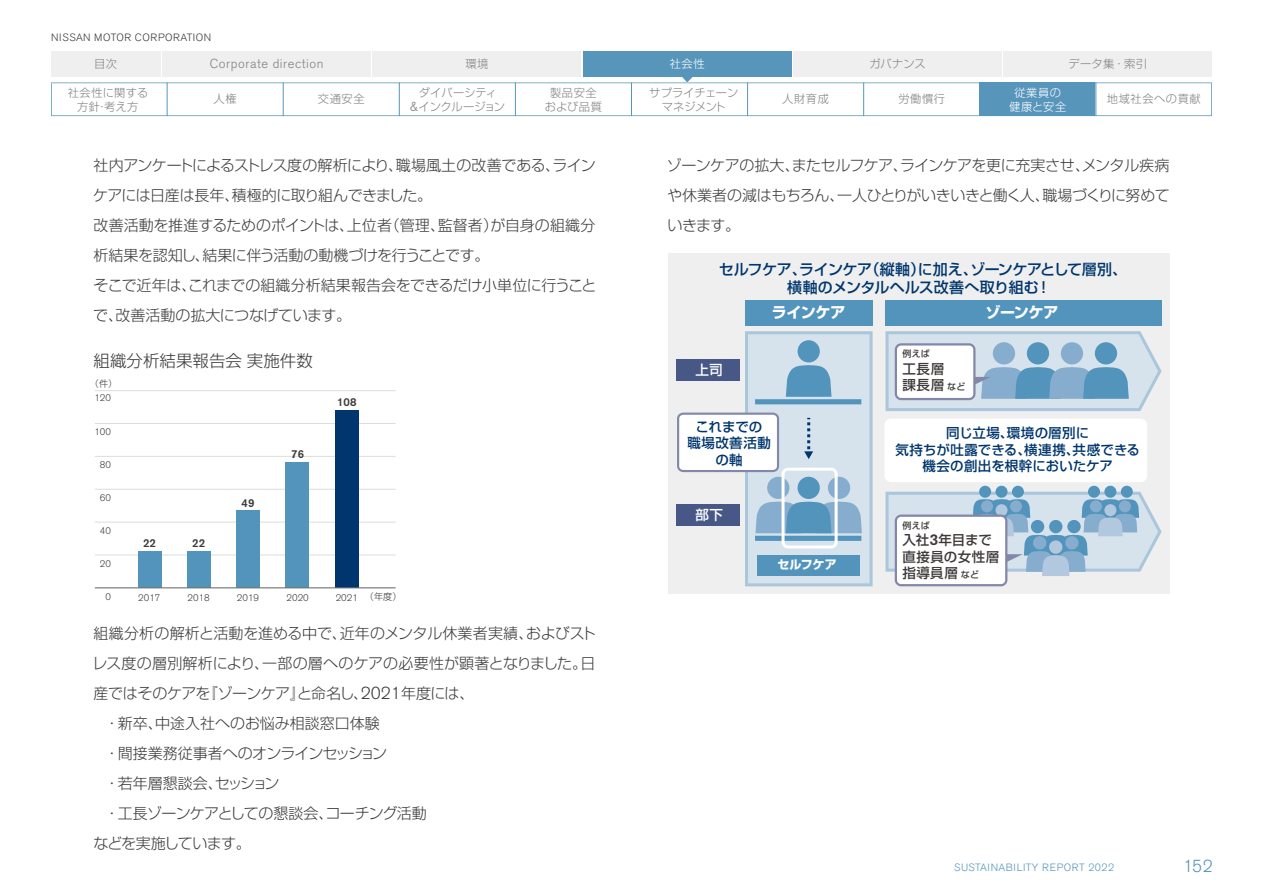
<style>
.page{position:relative;width:1263px;height:893px;background:#fff}
.page>*{position:absolute;margin:0;border:0;box-sizing:border-box;transform-origin:0 0}
.t1{font:300 17.25px "Nissan Pro";color:#5394bd}
.t2{font:300 16.5px "Shin Go Pro";color:#3c3c3c}
.t3{font:300 15px/30px "Shin Go Pro";letter-spacing:-.02em;color:#3c3c3c;text-align:justify}
.t4{font:300 15px "Shin Go Pro";color:#3c3c3c}
.t5{font:500 15px/18px "Shin Go Pro";letter-spacing:-.025em;color:#00366d;text-align:center}
.t6{font:300 15px "Shin Go Pro";letter-spacing:.005em;color:#3c3c3c}
.t7{font:300 15px "Shin Go Pro";letter-spacing:-.045em;color:#3c3c3c}
.t8{font:300 15px "Shin Go Pro";letter-spacing:-.05em;color:#3c3c3c}
.t9{font:700 15px "Shin Go Pro";letter-spacing:-.02em;color:#fff}
.t10{font:500 13.5px/16.5px "Shin Go Pro";letter-spacing:.015em;color:#00366d;text-align:center}
.t11{font:500 13.5px/16.5px "Shin Go Pro";letter-spacing:.02em;color:#3e3a39}
.t12{font:500 13.5px/16.5px "Shin Go Pro";letter-spacing:.04em;color:#3e3a39}
.t13{font:500 13.5px "Shin Go Pro";color:#fff}
.t14{font:300 12.9px "Nissan Pro";letter-spacing:.045em;color:#828282}
.t15{font:700 12px "Shin Go Pro";letter-spacing:-.005em;color:#fff}
.t16{font:500 11.4px "Nissan Pro";color:#3e3a39}
.t17{font:300 11.25px/13.5px "Shin Go Pro";letter-spacing:.025em;color:#828282;text-align:center}
.t18{font:300 11.25px/13.5px "Shin Go Pro";letter-spacing:.05em;color:#828282;text-align:center}
.t19{font:300 11.25px/13.5px "Shin Go Pro";letter-spacing:-.005em;color:#828282;text-align:center}
.t20{font:300 11.25px/13.5px "Shin Go Pro";letter-spacing:-.01em;color:#828282;text-align:center}
.t21{font:300 11.25px/13.5px "Shin Go Pro";letter-spacing:.05em;color:#fff;text-align:center}
.t22{font:300 10.5px "Nissan Pro";letter-spacing:.04em;color:#5795bb}
.t23{font:300 10.5px "Nissan Pro";letter-spacing:.06em;color:#3e3a39}
.t24{font:300 9.45px "Nissan Pro";color:#3e3a39}
.t25{font:300 9.15px "Shin Go Pro";color:#3e3a39}
.t26{font:500 9px "Shin Go Pro";letter-spacing:.015em;color:#3e3a39}
.s1{font-family:"Nissan Pro";font-size:12.9px}
.s2{font-family:"Nissan Pro";font-size:17.25px}
.s3{font-size:9px}
.s4{font-family:"Nissan Pro";font-size:15.45px}
</style>
<div class="page">
<div style="left:1004px;top:51px;width:208px;height:26px;background:#efefef"></div>
<div style="left:793px;top:51px;width:209px;height:26px;background:#efefef"></div>
<div style="left:583px;top:51px;width:208px;height:26px;background:#5795bb"></div>
<div style="left:373px;top:51px;width:208px;height:26px;background:#efefef"></div>
<div style="left:51px;top:51px;width:109px;height:26px;background:#efefef"></div>
<div style="left:163px;top:51px;width:208px;height:26px;background:#efefef"></div>
<svg style="left:51px;top:76px;width:1161px;height:40px"></svg>
<hr style="left:167px;top:82px;width:1px;height:34px;background:#5795bb">
<hr style="left:283px;top:82px;width:1px;height:34px;background:#5795bb">
<hr style="left:399px;top:82px;width:1px;height:34px;background:#5795bb">
<hr style="left:515px;top:82px;width:1px;height:34px;background:#5795bb">
<hr style="left:631px;top:82px;width:1px;height:34px;background:#5795bb">
<hr style="left:747px;top:82px;width:1px;height:34px;background:#5795bb">
<hr style="left:863px;top:82px;width:1px;height:34px;background:#5795bb">
<hr style="left:979px;top:82px;width:1px;height:34px;background:#5795bb">
<hr style="left:1095px;top:82px;width:1px;height:34px;background:#5795bb">
<div style="left:668px;top:253px;width:501px;height:340px;background:#efefef"></div>
<div style="left:745px;top:301px;width:127px;height:25px;background:#5394bd"></div>
<div style="left:885px;top:301px;width:277px;height:25px;background:#5394bd"></div>
<div style="left:884px;top:419px;width:263px;height:63px;background:#fff;border-radius:6px"></div>
<div style="left:676px;top:360px;width:64px;height:21px;background:#475887"></div>
<div style="left:676px;top:505px;width:64px;height:21px;background:#475887"></div>
<svg style="left:677px;top:331px;width:196px;height:255px"></svg>
<div style="left:1012px;top:486px;width:12px;height:12px;background:#5394bd;border-radius:50%"></div>
<div style="left:979px;top:486px;width:12px;height:12px;background:#5394bd;border-radius:50%"></div>
<div style="left:995px;top:486px;width:12px;height:12px;background:#5394bd;border-radius:50%"></div>
<div style="left:1121px;top:486px;width:12px;height:12px;background:#5394bd;border-radius:50%"></div>
<div style="left:1088px;top:486px;width:12px;height:12px;background:#5394bd;border-radius:50%"></div>
<div style="left:1104px;top:486px;width:12px;height:12px;background:#5394bd;border-radius:50%"></div>
<svg style="left:885px;top:492px;width:276px;height:94px"></svg>
<svg style="left:885px;top:331px;width:276px;height:80px"></svg>
<hr style="left:95px;top:390px;width:301px;height:1px;background:#dcdddd">
<hr style="left:95px;top:423px;width:301px;height:1px;background:#dcdddd">
<hr style="left:95px;top:456px;width:301px;height:1px;background:#dcdddd">
<hr style="left:95px;top:489px;width:301px;height:1px;background:#dcdddd">
<hr style="left:95px;top:522px;width:301px;height:1px;background:#dcdddd">
<hr style="left:95px;top:555px;width:301px;height:1px;background:#dcdddd">
<div style="left:335px;top:410px;width:24px;height:178px;background:#00366d"></div>
<div style="left:138px;top:552px;width:23px;height:36px;background:#5394bd"></div>
<div style="left:236px;top:511px;width:23px;height:77px;background:#5394bd"></div>
<div style="left:187px;top:552px;width:24px;height:36px;background:#5394bd"></div>
<div style="left:286px;top:463px;width:23px;height:125px;background:#5394bd"></div>
<hr style="left:95px;top:588px;width:301px;height:1px;background:#727171">
<p class="t23" style="left:51px;top:30px;width:162px">NISSAN MOTOR CORPORATION</p>
<p class="t17" style="left:94px;top:55px;width:24px">目次</p>
<p class="t14" style="left:210px;top:55px;width:115px">Corporate direction</p>
<p class="t17" style="left:465px;top:55px;width:25px">環境</p>
<p class="t21" style="left:670px;top:55px;width:36px">社会性</p>
<p class="t17" style="left:869px;top:55px;width:58px">ガバナンス</p>
<p class="t17" style="left:1068px;top:55px;width:80px">データ集・索引</p>
<p class="t17" style="left:68px;top:85px;width:82px">社会性に関する方針・考え方</p>
<p class="t19" style="left:410px;top:85px;width:97px">ダイバーシティ<br><span class="s1">&amp;</span>インクルージョン</p>
<p class="t18" style="left:545px;top:85px;width:59px">製品安全および品質</p>
<p class="t20" style="left:649px;top:85px;width:91px">サプライチェーンマネジメント</p>
<p class="t21" style="left:1009px;top:85px;width:59px">従業員の健康と安全</p>
<p class="t17" style="left:214px;top:91px;width:25px">人権</p>
<p class="t17" style="left:318px;top:91px;width:48px">交通安全</p>
<p class="t17" style="left:782px;top:91px;width:48px">人財育成</p>
<p class="t17" style="left:898px;top:91px;width:48px">労働慣行</p>
<p class="t18" style="left:1107px;top:91px;width:95px">地域社会への貢献</p>
<p class="t3" style="left:93px;top:148px;width:504px;text-align:left">社内アンケートによるストレス度の解析により、職場風土の改善である、ラインケアには日産は長年、積極的に取り組んできました。<br>改善活動を推進するためのポイントは、上位者（管理、監督者）が自身の組織分析結果を認知し、結果に伴う活動の動機づけを行うことです。<br>そこで近年は、これまでの組織分析結果報告会をできるだけ小単位に行うことで、改善活動の拡大につなげています。</p>
<p class="t2" style="left:94px;top:347px;width:221px">組織分析結果報告会実施件数</p>
<p class="t25" style="left:90px;top:376px;width:29px">（件）</p>
<p class="t24" style="left:94px;top:392px;width:18px">120</p>
<p class="t24" style="left:94px;top:425px;width:18px">100</p>
<p class="t24" style="left:100px;top:458px;width:13px">80</p>
<p class="t24" style="left:100px;top:491px;width:13px">60</p>
<p class="t24" style="left:100px;top:524px;width:13px">40</p>
<p class="t24" style="left:100px;top:558px;width:13px">20</p>
<p class="t24" style="left:106px;top:591px;width:7px">0</p>
<p class="t24" style="left:336px;top:591px;width:24px">2021</p>
<p class="t16" style="left:337px;top:395px;width:21px">108</p>
<p class="t16" style="left:291px;top:447px;width:14px">76</p>
<p class="t16" style="left:242px;top:495px;width:14px">49</p>
<p class="t16" style="left:192px;top:535px;width:14px">22</p>
<p class="t16" style="left:143px;top:535px;width:14px">22</p>
<p class="t24" style="left:138px;top:591px;width:24px">2017</p>
<p class="t24" style="left:188px;top:591px;width:24px">2018</p>
<p class="t24" style="left:237px;top:591px;width:24px">2019</p>
<p class="t24" style="left:287px;top:591px;width:24px">2020</p>
<p class="t25" style="left:365px;top:589px;width:38px">（年度）</p>
<p class="t4" style="left:94px;top:621px;width:504px">組織分析の解析と活動を進める中で、近年のメンタル休業者実績、およびスト</p>
<p class="t6" style="left:92px;top:651px;width:505px">レス度の層別解析により、一部の層へのケアの必要性が顕著となりました。日</p>
<p class="t3" style="left:94px;top:676px;width:382px">産ではそのケアを『ゾーンケア』と命名し、<span class="s2">2021</span>年度には、</p>
<p class="t4" style="left:105px;top:711px;width:277px">・新卒、中途入社へのお悩み相談窓口体験</p>
<p class="t7" style="left:105px;top:741px;width:284px">・間接業務従事者へのオンラインセッション</p>
<p class="t4" style="left:105px;top:771px;width:176px">・若年層懇談会、セッション</p>
<p class="t3" style="left:105px;top:796px;width:324px">・工長ゾーンケアとしての懇談会、コーチング活動</p>
<p class="t8" style="left:93px;top:831px;width:159px">などを実施しています。</p>
<p class="t3" style="left:667px;top:148px;width:504px">ゾーンケアの拡大、またセルフケア、ラインケアを更に充実させ、メンタル疾病や休業者の減はもちろん、一人ひとりがいきいきと働く人、職場づくりに努めていきます。</p>
<p class="t5" style="left:719px;top:258px;width:410px">セルフケア、ラインケア（縦軸）に加え、ゾーンケアとして層別、横軸のメンタルヘルス改善へ取り組む！</p>
<p class="t13" style="left:696px;top:359px;width:28px">上司</p>
<p class="t9" style="left:772px;top:301px;width:75px">ラインケア</p>
<p class="t10" style="left:687px;top:417px;width:85px">これまでの<br>職場改善活動の軸</p>
<p class="t13" style="left:695px;top:504px;width:29px">部下</p>
<p class="t15" style="left:777px;top:555px;width:61px">セルフケア</p>
<p class="t26" style="left:902px;top:347px;width:29px">例えば</p>
<p class="t12" style="left:902px;top:359px;width:64px">工長層<br>課長層<span class="s3">など</span></p>
<p class="t9" style="left:985px;top:301px;width:75px">ゾーンケア</p>
<p class="t10" style="left:895px;top:423px;width:246px">同じ立場、環境の層別に<br>気持ちが吐露できる、横連携、共感できる機会の創出を根幹においたケア</p>
<p class="t26" style="left:902px;top:518px;width:29px">例えば</p>
<p class="t11" style="left:902px;top:530px;width:98px">入社<span class="s4">3</span>年目まで直接員の女性層指導員層<span class="s3">など</span></p>
<p class="t22" style="left:954px;top:861px;width:162px">SUSTAINABILITY REPORT 2022</p>
<p class="t1" style="left:1183px;top:854px;width:31px">152</p>
</div>
